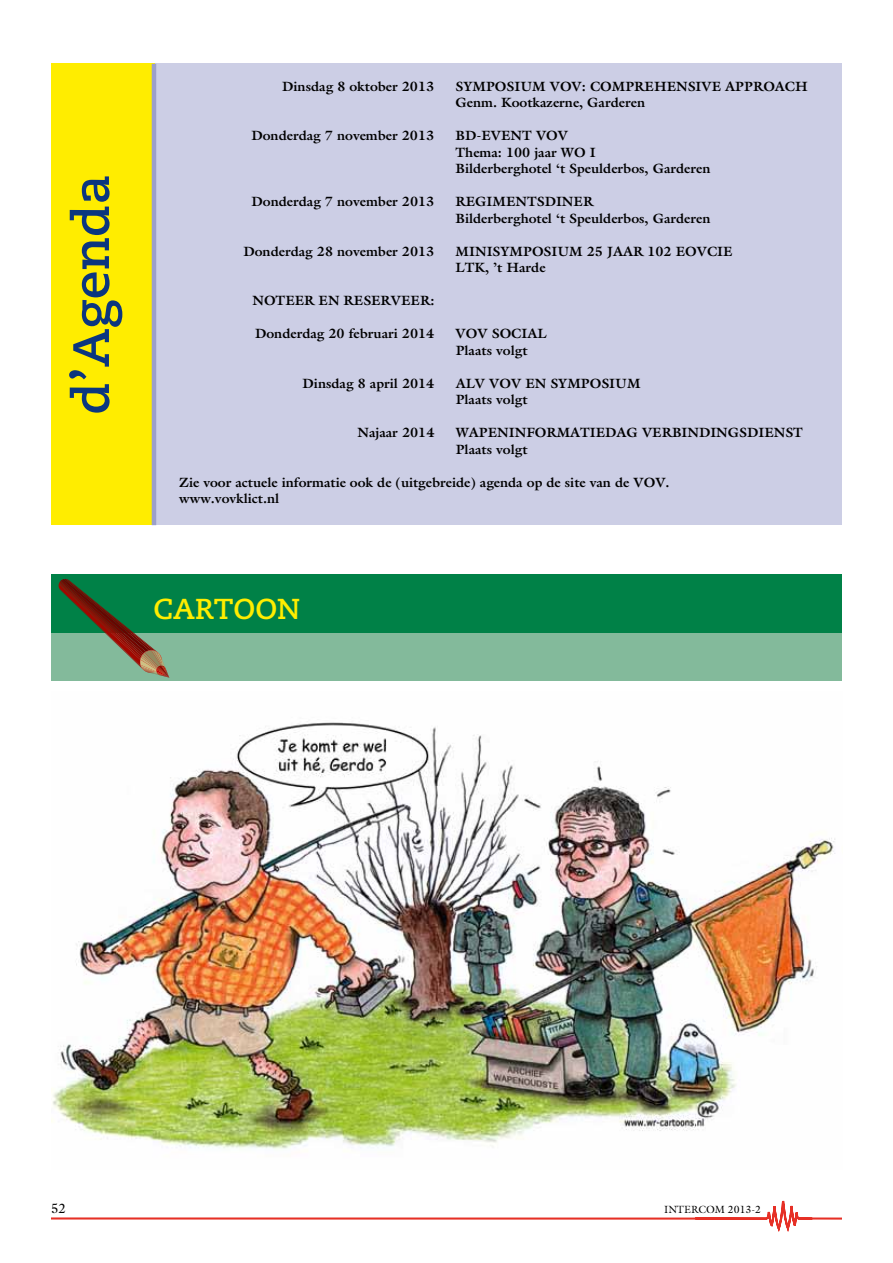
<style>
.page{position:relative;width:893px;height:1263px;background:#fff}
.page>*{position:absolute;margin:0;border:0;box-sizing:border-box;transform-origin:0 0}
.t1{font:700 51px "Caecilia";color:#0b367f}
.t2{font:700 28.8px "Caecilia";color:#ffed00}
.t3{font:700 13.5px/16.5px "Galliard Std";color:#000}
.t4{font:13.5px "Galliard Std";color:#000}
.t5{font:10.5px "Galliard Std";color:#000}
</style>
<div class="page">
<svg style="left:51px;top:1201px;width:791px;height:31px"></svg>
<div style="left:62px;top:64px;width:780px;height:461px;background:#cccee5"></div>
<div style="left:51px;top:64px;width:103px;height:461px;background:#ffed00"></div>
<hr style="left:152px;top:64px;width:4px;height:461px;background:#9ca0ca">
<img style="left:51px;top:721px;width:784px;height:428px">
<div style="left:51px;top:616px;width:791px;height:65px;background:#83ba9b"></div>
<div style="left:51px;top:574px;width:791px;height:58px;background:#008147"></div>
<svg style="left:59px;top:579px;width:110px;height:98px"></svg>
<h1 class="t1" style="left:61px;top:414px;width:241px;rotate:-90deg">D’AGENDA</h1>
<p class="t3" style="left:282px;top:78px;width:154px">Dinsdag 8 oktober 2013</p>
<p class="t3" style="left:455px;top:78px;width:354px">SYMPOSIUM VOV: COMPREHENSIVE APPROACH<br>Genm. Kootkazerne, Garderen</p>
<p class="t3" style="left:251px;top:127px;width:184px">Donderdag 7 november 2013</p>
<p class="t3" style="left:456px;top:127px;width:256px">BD-EVENT VOV<br>Thema: 100 jaar WO I<br>Bilderberghotel ‘t Speulderbos, Garderen</p>
<p class="t3" style="left:252px;top:193px;width:184px">Donderdag 7 november 2013</p>
<p class="t3" style="left:456px;top:193px;width:256px">REGIMENTSDINER<br>Bilderberghotel ‘t Speulderbos, Garderen</p>
<p class="t3" style="left:243px;top:243px;width:192px">Donderdag 28 november 2013</p>
<p class="t3" style="left:456px;top:243px;width:279px">MINISYMPOSIUM 25 JAAR 102 EOVCIE<br>LTK, ’t Harde</p>
<p class="t3" style="left:252px;top:292px;width:23px">Noteer</p>
<p class="t3" style="left:319px;top:292px;width:36px">en reserveer</p>
<p class="t3" style="left:430px;top:292px;width:6px">:</p>
<p class="t3" style="left:255px;top:325px;width:181px">Donderdag 20 februari 2014</p>
<p class="t3" style="left:456px;top:325px;width:92px">VOV SOCIAL<br>Plaats volgt</p>
<p class="t3" style="left:303px;top:375px;width:133px">Dinsdag 8 april 2014</p>
<p class="t3" style="left:456px;top:375px;width:186px">ALV VOV EN SYMPOSIUM<br>Plaats volgt</p>
<p class="t3" style="left:357px;top:424px;width:78px">Najaar 2014</p>
<p class="t3" style="left:456px;top:424px;width:349px">WAPENINFORMATIEDAG VERBINDINGSDIENST<br>Plaats volgt</p>
<p class="t3" style="left:179px;top:474px;width:492px">Zie voor actuele informatie ook de (uitgebreide) agenda op de site van de VOV. www.vovklict.nl</p>
<h2 class="t2" style="left:154px;top:592px;width:148px">CARTOON</h2>
<p class="t4" style="left:51px;top:1200px;width:17px">52</p>
<p class="t5" style="left:664px;top:1203px;width:99px">INTERCOM 2013-2</p>
</div>
